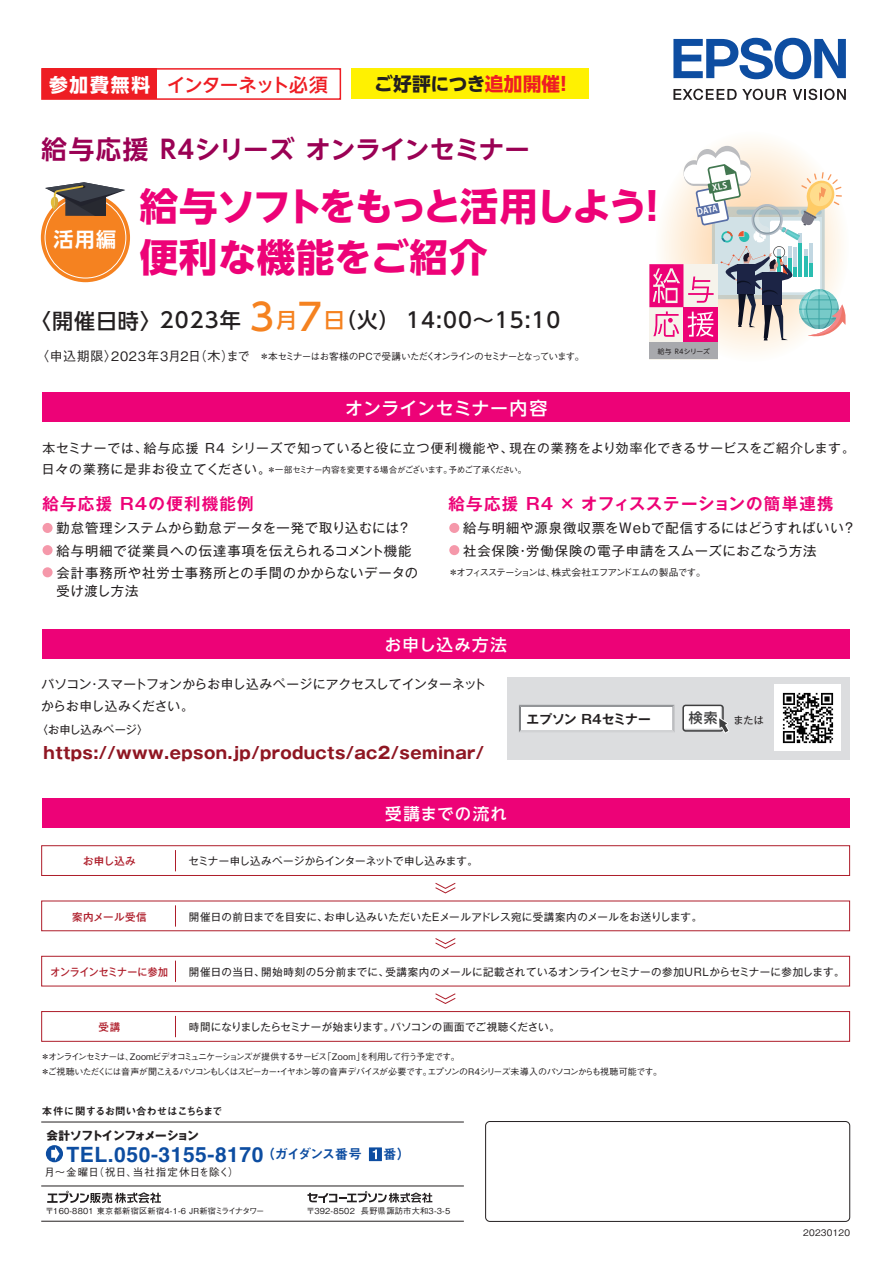
<style>
.page{position:relative;width:893px;height:1263px;background:#fff}
.page>*{position:absolute;margin:0;border:0;box-sizing:border-box;transform-origin:0 0}
.t1{font:700 38.4px/50.6px "UD Shin Go NT Pro";letter-spacing:-.04em;color:#ed0277}
.t2{font:700 25.5px "UD Shin Go NT Pro De";letter-spacing:-.005em;color:#9a0154}
.t3{font:500 21.15px "UD Shin Go NT Pro";letter-spacing:.05em;color:#231f20}
.t4{font:700 21px "Helvetica";letter-spacing:.025em;color:#0d4da1}
.t5{font:700 20.1px "UD Shin Go NT Pro De";color:#fff}
.t6{font:500 18.75px "UD Shin Go NT Pro";letter-spacing:-.05em;color:#ee1d23}
.t7{font:700 18.75px "UD Shin Go NT Pro";letter-spacing:.01em;color:#231f20}
.t8{font:500 18px "UD Shin Go NT Pro";letter-spacing:.01em;color:#fff}
.t9{font:700 16.5px "Gothic MB101 Pro";letter-spacing:.025em;color:#8f1622}
.t10{font:700 16.5px "Gothic MB101 Pro De";letter-spacing:.075em;color:#ed0277}
.t11{font:500 16.5px "UD Shin Go NT Pro";letter-spacing:.08em;color:#fff}
.t12{font:500 13.8px "UD Shin Go NT Pro";color:#3e3e3f}
.t13{font:13.5px "Midashi Go Pro MB31";letter-spacing:-.085em;color:#0d4da1}
.t14{font:13.35px/22.2px "Gothic MB101 Pro";letter-spacing:.06em;color:#231f20}
.t15{font:500 12.9px "Gothic BBB Pro";letter-spacing:.05em;color:#231f20}
.t16{font:12.75px "Gothic MB101 Pro";letter-spacing:.07em;color:#231f20}
.t17{font:12.75px/21.3px "Gothic MB101 Pro";color:#231f20}
.t18{font:700 12.75px "Gothic MB101 Pro De";letter-spacing:-.01em;color:#231f20}
.t19{font:700 11.7px "Gothic MB101 Pro";letter-spacing:-.06em;color:#231f20}
.t20{font:11.25px "Gothic MB101 Pro";color:#231f20}
.t21{font:10.5px "Gothic MB101 Pro";letter-spacing:.025em;color:#231f20}
.t22{font:10.5px "Gothic MB101 Pro";letter-spacing:-.005em;color:#231f20}
.t23{font:500 10.5px "Gothic BBB Pro";letter-spacing:.015em;color:#231f20}
.t24{font:10.5px "Midashi Go Pro MB31";letter-spacing:-.01em;color:#231f20}
.t25{font:500 10.5px "Gothic MB101 Pro";letter-spacing:-.005em;color:#ae1d2a;scale:.94 1}
.t26{font:500 10.5px "Gothic MB101 Pro";letter-spacing:.02em;color:#ae1d2a}
.t27{font:500 10.5px "Gothic MB101 Pro";letter-spacing:.05em;color:#ae1d2a}
.t28{font:10.05px "Gothic MB101 Pro";color:#231f20}
.t29{font:500 9.75px "Gothic BBB Pro";letter-spacing:-.11em;color:#231f20}
.t30{font:500 9px/14.9px "Gothic BBB Pro";letter-spacing:-.1em;color:#231f20}
.t31{font:500 9px "Gothic BBB Pro";letter-spacing:.025em;color:#231f20}
.t32{font:500 8.7px "Gothic BBB Pro";letter-spacing:-.095em;color:#231f20}
.t33{font:700 8.4px "Koz Go Pro";color:#fff;scale:.94 1}
.t34{font:500 8.25px "Gothic BBB Pro";letter-spacing:.025em;color:#231f20}
.t35{font:6.75px "UD Shin Go NT Pro";letter-spacing:.005em;color:#231f20}
.s1{font-weight:700;color:#fff}
.s2{color:#ee1d23}
.s3{font-size:36.9px;color:#f58220}
.s4{color:#f58220}
.s5{font-family:"Gothic MB101 Pro";font-weight:400;font-size:12.75px}
</style>
<div class="page">
<div style="left:649px;top:264px;width:68px;height:95px;background:#f6f3eb"></div>
<div style="left:649px;top:264px;width:34px;height:43px;background:#ed0277"></div>
<div style="left:649px;top:343px;width:68px;height:16px;background:#a8a9ad"></div>
<svg style="left:673px;top:89px;width:113px;height:11px"></svg>
<svg style="left:793px;top:89px;width:53px;height:11px"></svg>
<svg style="left:673px;top:38px;width:173px;height:41px"></svg>
<div style="left:42px;top:393px;width:808px;height:29px;background:#ed0277"></div>
<div style="left:41px;top:68px;width:300px;height:32px;background:#fff;border:2px solid #ee1d23"></div>
<div style="left:351px;top:69px;width:237px;height:30px;background:#fff101"></div>
<div style="left:42px;top:69px;width:115px;height:30px;background:#ee1d23"></div>
<div style="left:46px;top:1145px;width:17px;height:17px;background:#0d4da1;border-radius:50%"></div>
<svg style="left:51px;top:1147px;width:8px;height:14px"></svg>
<div style="left:485px;top:1121px;width:365px;height:100px;border:1px solid #231f20;border-radius:4px"></div>
<svg style="left:47px;top:1191px;width:114px;height:12px"></svg>
<svg style="left:307px;top:1191px;width:125px;height:12px"></svg>
<hr style="left:41px;top:1122px;width:423px;height:1px;background:#231f20">
<hr style="left:41px;top:1221px;width:423px;height:1px;background:#231f20">
<hr style="left:41px;top:1186px;width:423px;height:1px;background:#231f20">
<div style="left:369px;top:1147px;width:13px;height:14px;background:#0d4da1"></div>
<svg style="left:373px;top:1149px;width:4px;height:10px"></svg>
<div style="left:42px;top:629px;width:808px;height:30px;background:#ed0277"></div>
<div style="left:42px;top:798px;width:808px;height:30px;background:#ed0277"></div>
<div style="left:507px;top:677px;width:343px;height:83px;background:#dcdddf"></div>
<div style="left:774px;top:684px;width:67px;height:67px;background:#fff"></div>
<img style="left:782px;top:692px;width:52px;height:52px">
<div style="left:41px;top:956px;width:809px;height:30px;border:1px solid #ae1d2a"></div>
<svg style="left:175px;top:961px;width:1px;height:21px"></svg>
<div style="left:41px;top:1011px;width:809px;height:31px;border:1px solid #ae1d2a"></div>
<svg style="left:175px;top:1016px;width:1px;height:21px"></svg>
<svg style="left:175px;top:905px;width:1px;height:22px"></svg>
<div style="left:41px;top:845px;width:809px;height:31px;border:1px solid #ae1d2a"></div>
<svg style="left:175px;top:850px;width:1px;height:21px"></svg>
<svg style="left:435px;top:882px;width:21px;height:12px"></svg>
<svg style="left:435px;top:938px;width:21px;height:11px"></svg>
<svg style="left:435px;top:993px;width:21px;height:11px"></svg>
<svg style="left:519px;top:705px;width:156px;height:27px"></svg>
<div style="left:521px;top:707px;width:151px;height:23px;background:#fff"></div>
<div style="left:682px;top:705px;width:42px;height:27px;border:2px solid #3e3e3f;border-radius:3px"></div>
<svg style="left:683px;top:705px;width:46px;height:29px"></svg>
<div style="left:43px;top:523px;width:10px;height:10px;background:#f598aa;border-radius:50%"></div>
<div style="left:43px;top:545px;width:10px;height:10px;background:#f598aa;border-radius:50%"></div>
<div style="left:43px;top:567px;width:10px;height:10px;background:#f598aa;border-radius:50%"></div>
<div style="left:449px;top:523px;width:10px;height:10px;background:#f598aa;border-radius:50%"></div>
<div style="left:449px;top:545px;width:10px;height:10px;background:#f598aa;border-radius:50%"></div>
<div style="left:41px;top:193px;width:89px;height:89px;background:#f58220;border-radius:50%"></div>
<svg style="left:45px;top:182px;width:80px;height:34px"></svg>
<svg style="left:653px;top:140px;width:193px;height:220px"></svg>
<h3 class="t6" style="left:49px;top:69px;width:280px"><span class="s1">参加費無料</span> インターネット必須</h3>
<h3 class="t7" style="left:374px;top:69px;width:200px">ご好評につき<span class="s2">追加開催！</span></h3>
<h2 class="t2" style="left:42px;top:128px;width:490px">給与応援 R4シリーズ オンラインセミナー</h2>
<h1 class="t1" style="left:140px;top:180px;width:533px">給与ソフトをもっと活用しよう！便利な機能をご紹介</h1>
<h3 class="t5" style="left:54px;top:223px;width:64px">活用編</h3>
<p class="t33" style="left:697px;top:207px;width:23px;rotate:-11deg">DATA</p>
<h3 class="t3" style="left:30px;top:303px;width:532px">〈開催日時〉2023年 <span class="s3">3</span><span class="s4">月</span><span class="s3">7</span><span class="s4">日</span>（火） 14:00～15:10</h3>
<p class="t15" style="left:36px;top:346px;width:216px">〈申込期限〉2023年3月2日（木）まで</p>
<p class="t29" style="left:259px;top:349px;width:327px">＊本セミナーはお客様のPCで受講いただくオンラインのセミナーとなっています。</p>
<h3 class="t8" style="left:345px;top:394px;width:204px">オンラインセミナー内容</h3>
<p class="t35" style="left:658px;top:346px;width:54px">給与 R4シリーズ</p>
<p class="t16" style="left:42px;top:437px;width:814px">本セミナーでは、給与応援 R4 シリーズで知っていると役に立つ便利機能や、現在の業務をより効率化できるサービスをご紹介します。</p>
<p class="t32" style="left:42px;top:462px;width:486px"><span class="s5">日々の業務に是非お役立てください。</span>＊一部セミナー内容を変更する場合がございます。予めご了承ください。</p>
<p class="t10" style="left:42px;top:489px;width:213px">給与応援 R4の便利機能例</p>
<p class="t10" style="left:449px;top:489px;width:387px">給与応援 R4 × オフィスステーションの簡単連携</p>
<p class="t14" style="left:56px;top:515px;width:363px">勤怠管理システムから勤怠データを一発で取り込むには？給与明細で従業員への伝達事項を伝えられるコメント機能会計事務所や社労士事務所との手間のかからないデータの</p>
<p class="t14" style="left:56px;top:578px;width:84px">受け渡し方法</p>
<p class="t14" style="left:463px;top:515px;width:394px">給与明細や源泉徴収票をWebで配信するにはどうすればいい？社会保険・労働保険の電子申請をスムーズにおこなう方法</p>
<p class="t29" style="left:448px;top:564px;width:259px">＊オフィスステーションは、株式会社エフアンドエムの製品です。</p>
<p class="t11" style="left:385px;top:632px;width:124px">お申し込み方法</p>
<p class="t17" style="left:41px;top:672px;width:447px">パソコン・スマートフォンからお申し込みページにアクセスしてインターネットからお申し込みください。</p>
<p class="t20" style="left:37px;top:721px;width:113px">〈お申し込みページ〉</p>
<p class="t9" style="left:44px;top:739px;width:442px">https://www.epson.jp/products/ac2/seminar/</p>
<p class="t11" style="left:385px;top:801px;width:123px">受講までの流れ</p>
<p class="t26" style="left:83px;top:853px;width:54px">お申し込み</p>
<p class="t22" style="left:189px;top:853px;width:291px">セミナー申し込みページからインターネットで申し込みます。</p>
<p class="t12" style="left:689px;top:707px;width:30px">検索</p>
<p class="t18" style="left:526px;top:708px;width:126px">エプソン R4セミナー</p>
<p class="t28" style="left:733px;top:712px;width:32px">または</p>
<p class="t27" style="left:72px;top:908px;width:76px">案内メール受信</p>
<p class="t21" style="left:189px;top:908px;width:515px">開催日の前日までを目安に、お申し込みいただいたEメールアドレス宛に受講案内のメールをお送りします。</p>
<p class="t25" style="left:51px;top:963px;width:126px">オンラインセミナーに参加</p>
<p class="t21" style="left:189px;top:963px;width:657px">開催日の当日、開始時刻の5分前までに、受講案内のメールに記載されているオンラインセミナーの参加URLからセミナーに参加します。</p>
<p class="t26" style="left:99px;top:1018px;width:23px">受講</p>
<p class="t22" style="left:189px;top:1018px;width:373px">時間になりましたらセミナーが始まります。パソコンの画面でご視聴ください。</p>
<p class="t30" style="left:41px;top:1048px;width:623px">＊オンラインセミナーは、Zoomビデオコミュニケーションズが提供するサービス「Zoom」を利用して行う予定です。<br>＊ご視聴いただくには音声が聞こえるパソコンもしくはスピーカー・イヤホン等の音声デバイスが必要です。エプソンのR4シリーズ未導入のパソコンからも視聴可能です。</p>
<p class="t24" style="left:42px;top:1103px;width:182px">本件に関するお問い合わせはこちらまで</p>
<p class="t19" style="left:47px;top:1126px;width:154px">会計ソフトインフォメーション</p>
<h3 class="t4" style="left:67px;top:1141px;width:198px">TEL.050-3155-8170</h3>
<p class="t23" style="left:45px;top:1164px;width:196px">月～金曜日（祝日、当社指定休日を除く）</p>
<p class="t13" style="left:262px;top:1143px;width:102px">（ガイダンス番号</p>
<p class="t13" style="left:383px;top:1143px;width:29px">番）</p>
<p class="t34" style="left:45px;top:1205px;width:221px">〒160-8801 東京都新宿区新宿4-1-6 JR新宿ミライナタワー</p>
<p class="t34" style="left:307px;top:1205px;width:145px">〒392-8502 長野県諏訪市大和3-3-5</p>
<p class="t31" style="left:803px;top:1225px;width:48px">20230120</p>
</div>
